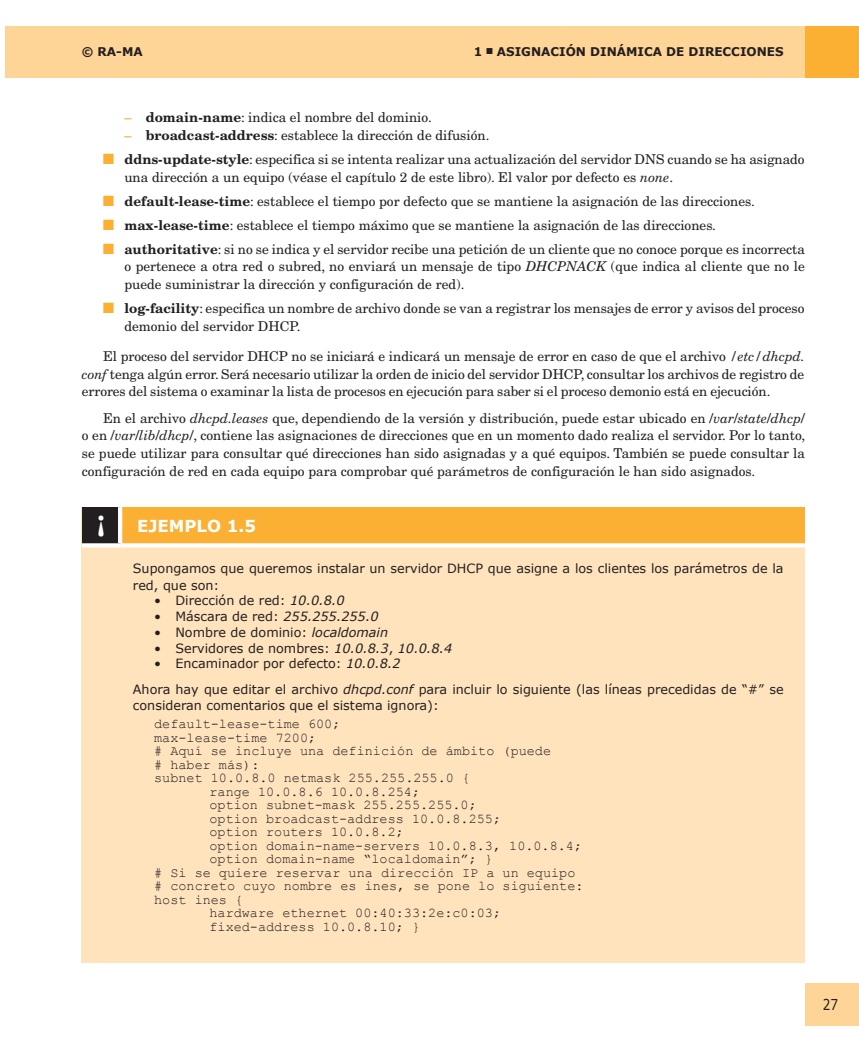
<style>
.page{position:relative;width:859px;height:1054px;background:#fff}
.page>*{position:absolute;margin:0;border:0;box-sizing:border-box;transform-origin:0 0}
.t1{font:700 16.5px "Verdana";color:#fff}
.t2{font:15px "Verdana";color:#231f20;scale:.8 1}
.t3{font:13.5px/17.7px "New Century Schlbk";color:#231f20}
.t4{font:13.5px "Courier New";color:#231f20}
.t5{font:12.75px/16.5px "Verdana";color:#231f20}
.t6{font:700 12px "Verdana";color:#231f20}
.s1{font-family:"Optima";font-weight:700;font-size:14.25px;color:#fbb034}
.s2{font-weight:700}
.s3{font-family:"Monotype Sorts";font-size:14.25px;color:#fbb034}
.s4{font-style:italic}
.s5{font-family:"Optima";font-size:30px}
</style>
<div class="page">
<div style="left:805px;top:983px;width:54px;height:43px;background:#fed497"></div>
<div style="left:5px;top:27px;width:800px;height:51px;background:#fed497"></div>
<div style="left:805px;top:27px;width:54px;height:51px;background:#fbb034"></div>
<div style="left:82px;top:507px;width:723px;height:455px;background:#fee3bd"></div>
<div style="left:82px;top:507px;width:38px;height:38px;background:#231f20"></div>
<div style="left:120px;top:507px;width:685px;height:38px;background:#fbb034"></div>
<hr style="left:118px;top:507px;width:4px;height:36px;background:#fff">
<svg style="left:82px;top:543px;width:38px;height:4px"></svg>
<svg style="left:120px;top:543px;width:685px;height:4px;background:#fef9f0"></svg>
<p class="t6" style="left:82px;top:44px;width:58px">© RA-MA</p>
<p class="t6" style="left:474px;top:44px;width:311px">1 <sup>N</sup> ASIGNACIÓN DINÁM ICA DE DIRECCIO NES</p>
<p class="t3" style="left:124px;top:109px;width:309px"><span class="s1">–</span> <span class="s2">domain-name</span>: indica el nombre del dominio.</p>
<p class="t3" style="left:103px;top:123px;width:703px;line-height:24px;text-indent:21px"><span class="s1">–</span> <span class="s2">broadcast-address</span>: establece la dirección de difusión.<br><span class="s3">N</span> <span class="s2">ddns-update-style</span>: especifica si se intenta realizar una actualización del servidor DNS cuando se ha asignado</p>
<p class="t3" style="left:103px;top:165px;width:703px;line-height:24px;text-indent:21px">una dirección a un equipo (véase el capítulo 2 de este libro). El valor por defecto es <span class="s4">none</span>.<br><span class="s3">N</span> <span class="s2">default-lease-time</span>: establece el tiempo por defecto que se mantiene la asignación de las direcciones.<br><span class="s3">N</span> <span class="s2">max-lease-time</span>: establece el tiempo máximo que se mantiene la asignación de las direcciones.<br><span class="s3">N</span> <span class="s2">authoritative</span>: si no se indica y el servidor recibe una petición de un cliente que no conoce porque es incorrecta</p>
<p class="t3" style="left:124px;top:258px;width:682px">o pertenece a otra red o subred, no enviará un mensaje de tipo <span class="s4">DHCPNACK</span> (que indica al cliente que no le puede suministrar la dirección y configuración de red).</p>
<p class="t3" style="left:124px;top:299px;width:681px;text-indent:-21px"><span class="s3">N</span> <span class="s2">log-facility</span>: especifica un nombre de archivo donde se van a registrar los mensajes de error y avisos del proceso demonio del servidor DHCP.</p>
<p class="t3" style="left:82px;top:347px;width:724px;text-align:justify;text-indent:21px">El proceso del servidor DHCP no se iniciará e indicará un mensaje de error en caso de que el archivo <span class="s4">/etc/dhcpd. conf</span> tenga algún error. Será necesario utilizar la orden de inicio del servidor DHCP, consultar los archivos de registro de errores del sistema o examinar la lista de procesos en ejecución para saber si el proceso demonio está en ejecución.</p>
<p class="t3" style="left:82px;top:409px;width:725px;text-align:justify;text-indent:21px">En el archivo <span class="s4">dhcpd.leases</span> que, dependiendo de la versión y distribución, puede estar ubicado en /<span class="s4">var</span>/<span class="s4">state</span>/<span class="s4">dhcp</span>/ o en /<span class="s4">var</span>/<span class="s4">lib</span>/<span class="s4">dhcp</span>/, contiene las asignaciones de direcciones que en un momento dado realiza el servidor. Por lo tanto, se puede utilizar para consultar qué direcciones han sido asignadas y a qué equipos. También se puede consultar la configuración de red en cada equipo para comprobar qué parámetros de configuración le han sido asignados.</p>
<p class="t1" style="left:96px;top:516px;width:52px"><span class="s5">¡</span> EJE</p>
<p class="t1" style="left:169px;top:516px;width:89px">MPLO 1.5</p>
<p class="t5" style="left:133px;top:560px;width:652px">Supongamos que queremos instalar un servidor DHCP que asigne a los clientes los parámetros de la red, que son:</p>
<p class="t5" style="left:154px;top:592px;width:192px">• Dirección de red: <span class="s4">10.0.8.0</span></p>
<p class="t5" style="left:154px;top:608px;width:226px">• Máscara de red: <span class="s4">255.255.255.0</span></p>
<p class="t5" style="left:154px;top:623px;width:235px">• Nombre de dominio: <span class="s4">localdomain</span></p>
<p class="t5" style="left:154px;top:639px;width:300px">• Servidores de nombres: <span class="s4">10.0.8.3</span>, <span class="s4">10.0.8.4</span></p>
<p class="t5" style="left:133px;top:650px;width:652px;line-height:25.5px;text-indent:21px">• Encaminador por defecto: <span class="s4">10.0.8.2<br></span>Ahora hay que editar el archivo <span class="s4">dhcpd.conf</span> para incluir lo siguiente (las líneas precedidas de “#” se</p>
<p class="t5" style="left:133px;top:697px;width:307px">consideran comentarios que el sistema ignora):</p>
<p class="t4" style="left:154px;top:717px;width:188px">default-lease-time 600;</p>
<p class="t4" style="left:154px;top:731px;width:164px">max-lease-time 7200;</p>
<p class="t4" style="left:154px;top:744px;width:398px"># Aquí se incluye una definición de ámbito (puede</p>
<p class="t4" style="left:154px;top:758px;width:107px"># haber más):</p>
<p class="t4" style="left:154px;top:771px;width:317px">subnet 10.0.8.0 netmask 255.255.255.0 {</p>
<p class="t4" style="left:209px;top:785px;width:212px">range 10.0.8.6 10.0.8.254;</p>
<p class="t4" style="left:209px;top:798px;width:269px">option subnet-mask 255.255.255.0;</p>
<p class="t4" style="left:209px;top:812px;width:293px">option broadcast-address 10.0.8.255;</p>
<p class="t4" style="left:209px;top:825px;width:196px">option routers 10.0.8.2;</p>
<p class="t4" style="left:209px;top:839px;width:374px">option domain-name-servers 10.0.8.3, 10.0.8.4;</p>
<p class="t4" style="left:209px;top:852px;width:285px">option domain-name “localdomain”; }</p>
<p class="t4" style="left:154px;top:866px;width:423px"># Si se quiere reservar una dirección IP a un equipo</p>
<p class="t4" style="left:154px;top:879px;width:431px"># concreto cuyo nombre es ines, se pone lo siguiente:</p>
<p class="t4" style="left:154px;top:893px;width:91px">host ines {</p>
<p class="t4" style="left:209px;top:906px;width:293px">hardware ethernet 00:40:33:2e:c0:03;</p>
<p class="t4" style="left:209px;top:920px;width:212px">fixed-address 10.0.8.10; }</p>
<p class="t2" style="left:823px;top:995px;width:21px">27</p>
</div>
